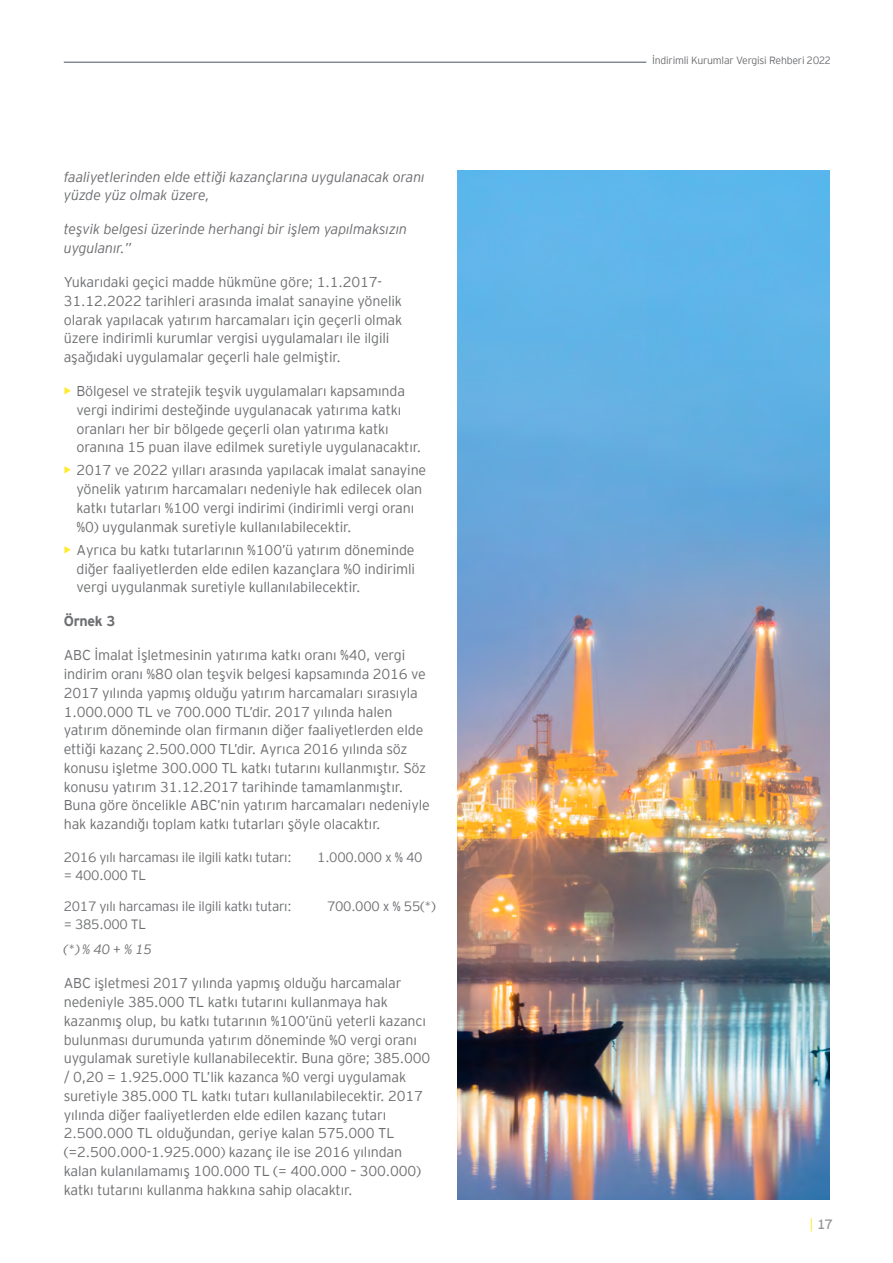
<style>
.page{position:relative;width:893px;height:1263px;background:#fff}
.page>*{position:absolute;margin:0;border:0;box-sizing:border-box;transform-origin:0 0}
.t1{font:300 14.25px/18.8px "EY Interstate";letter-spacing:-.01em;color:#6d6e71}
.t2{font:italic 300 14.25px/18.8px "EY Interstate";letter-spacing:-.01em;color:#6d6e71}
.t3{font:700 14.25px "EY Interstate";letter-spacing:-.02em;color:#6d6e71}
.t4{font:300 13.5px "EY Interstate";letter-spacing:-.02em;color:#6d6e71}
.t5{font:italic 300 13.5px "EY Interstate";color:#6d6e71}
.t6{font:13.5px "EY Interstate";color:#939598}
.t7{font:300 10.5px "EY Interstate";letter-spacing:-.02em;color:#6d6e71}
.s1{font-weight:700;color:#ffea2d}
.s2{font-weight:300;color:#ffea2d}
</style>
<div class="page">
<hr style="left:64px;top:62px;width:582px;height:1px;background:#54606b">
<img style="left:457px;top:170px;width:372px;height:1029px">
<p class="t2" style="left:64px;top:166px;width:362px">faaliyetlerinden elde ettiği kazançlarına uygulanacak oranı yüzde yüz olmak üzere,</p>
<p class="t2" style="left:64px;top:219px;width:345px">teşvik belgesi üzerinde herhangi bir işlem yapılmaksızın uygulanır.”</p>
<p class="t1" style="left:64px;top:272px;width:340px">Yukarıdaki geçici madde hükmüne göre; 1.1.2017- 31.12.2022 tarihleri arasında imalat sanayine yönelik olarak yapılacak yatırım harcamaları için geçerli olmak üzere indirimli kurumlar vergisi uygulamaları ile ilgili aşağıdaki uygulamalar geçerli hale gelmiştir.</p>
<p class="t1" style="left:77px;top:381px;width:346px;text-indent:-13px"><span class="s1">•</span> Bölgesel ve stratejik teşvik uygulamaları kapsamında vergi indirimi desteğinde uygulanacak yatırıma katkı oranları her bir bölgede geçerli olan yatırıma katkı oranına 15 puan ilave edilmek suretiyle uygulanacaktır.</p>
<p class="t1" style="left:77px;top:460px;width:351px;text-indent:-13px"><span class="s1">•</span> 2017 ve 2022 yılları arasında yapılacak imalat sanayine yönelik yatırım harcamaları nedeniyle hak edilecek olan katkı tutarları %100 vergi indirimi (indirimli vergi oranı %0) uygulanmak suretiyle kullanılabilecektir.</p>
<p class="t1" style="left:77px;top:539px;width:340px;text-align:justify;text-indent:-13px"><span class="s1">•</span> Ayrıca bu katkı tutarlarının %100’ü yatırım döneminde diğer faaliyetlerden elde edilen kazançlara %0 indirimli vergi uygulanmak suretiyle kullanılabilecektir.</p>
<p class="t3" style="left:64px;top:611px;width:53px">Örnek 3</p>
<p class="t1" style="left:64px;top:645px;width:368px">ABC İmalat İşletmesinin yatırıma katkı oranı %40, vergi indirim oranı %80 olan teşvik belgesi kapsamında 2016 ve 2017 yılında yapmış olduğu yatırım harcamaları sırasıyla 1.000.000 TL ve 700.000 TL’dir. 2017 yılında halen yatırım döneminde olan firmanın diğer faaliyetlerden elde ettiği kazanç 2.500.000 TL’dir. Ayrıca 2016 yılında söz konusu işletme 300.000 TL katkı tutarını kullanmıştır. Söz konusu yatırım 31.12.2017 tarihinde tamamlanmıştır.<br>Buna göre öncelikle ABC’nin yatırım harcamaları nedeniyle hak kazandığı toplam katkı tutarları şöyle olacaktır.</p>
<p class="t4" style="left:64px;top:848px;width:229px">2016 yılı harcaması ile ilgili katkı tutarı:</p>
<p class="t4" style="left:317px;top:848px;width:107px">1.000.000 x % 40</p>
<p class="t4" style="left:64px;top:866px;width:84px">= 400.000 TL</p>
<p class="t4" style="left:64px;top:897px;width:229px">2017 yılı harcaması ile ilgili katkı tutarı:</p>
<p class="t4" style="left:327px;top:897px;width:110px">700.000 x % 55(*)</p>
<p class="t4" style="left:64px;top:915px;width:84px">= 385.000 TL</p>
<p class="t5" style="left:64px;top:940px;width:90px">(*) % 40 + % 15</p>
<p class="t1" style="left:64px;top:973px;width:368px">ABC işletmesi 2017 yılında yapmış olduğu harcamalar nedeniyle 385.000 TL katkı tutarını kullanmaya hak kazanmış olup, bu katkı tutarının %100’ünü yeterli kazancı bulunması durumunda yatırım döneminde %0 vergi oranı uygulamak suretiyle kullanabilecektir. Buna göre; 385.000 / 0,20 = 1.925.000 TL’lik kazanca %0 vergi uygulamak suretiyle 385.000 TL katkı tutarı kullanılabilecektir. 2017 yılında diğer faaliyetlerden elde edilen kazanç tutarı 2.500.000 TL olduğundan, geriye kalan 575.000 TL (=2.500.000-1.925.000) kazanç ile ise 2016 yılından kalan kulanılamamış 100.000 TL (= 400.000 – 300.000) katkı tutarını kullanma hakkına sahip olacaktır.</p>
<p class="t7" style="left:652px;top:53px;width:180px">İndirimli Kurumlar Vergisi Rehberi 2022</p>
<p class="t6" style="left:810px;top:1214px;width:25px"><span class="s2">|</span> 17</p>
</div>
